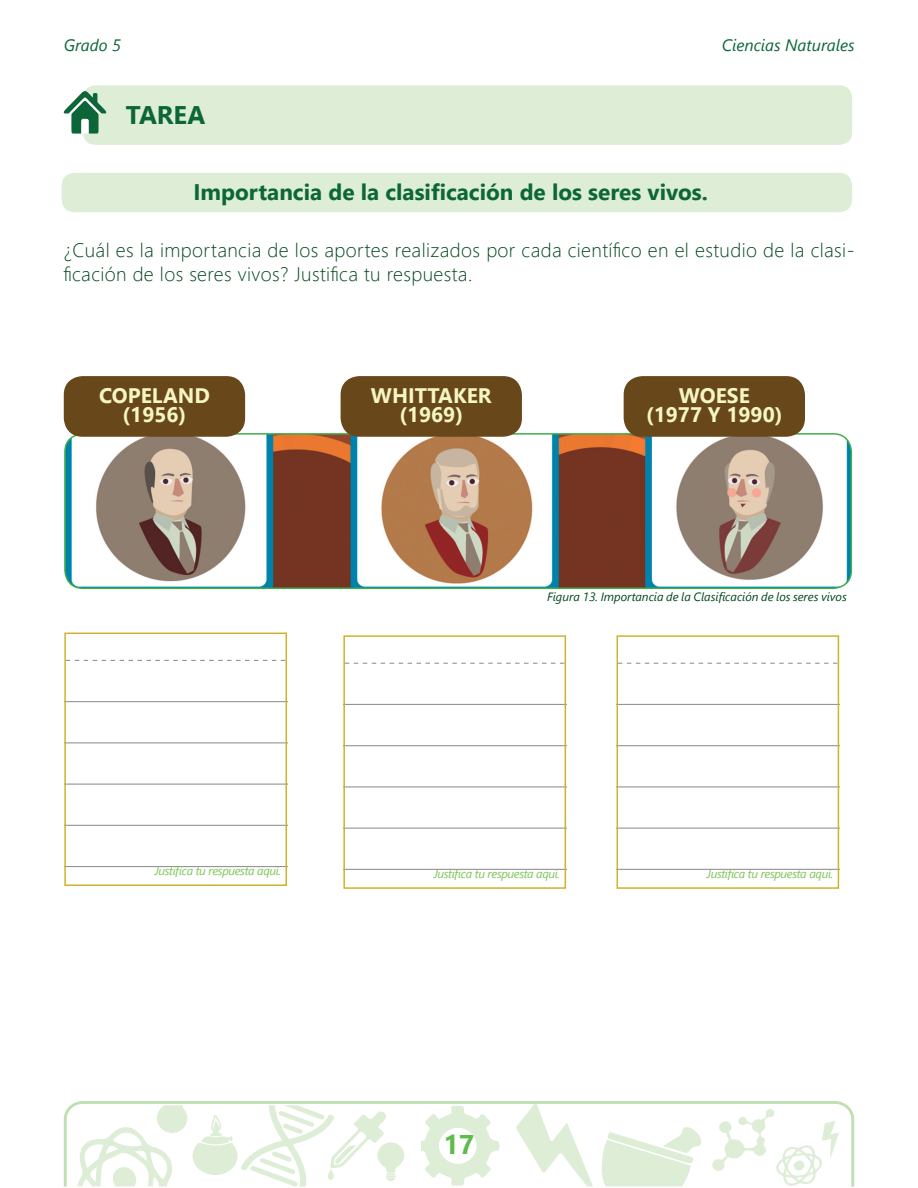
<style>
.page{position:relative;width:918px;height:1188px;background:#fff}
.page>*{position:absolute;margin:0;border:0;box-sizing:border-box;transform-origin:0 0}
.t1{font:700 27px "Segoe UI";color:#5fbb4c}
.Pasos__INTRO_ACT_RES{font:700 25.5px "Segoe UI";color:#0c6638}
.Subtítulo{font:700 22.5px "Segoe UI";color:#0c6638}
.t2{font:700 21px "Segoe UI";color:#f5f6c3}
.BLOQ_TEXTO{font:300 19.5px/24px "Segoe UI";letter-spacing:.02em;color:#00451c}
.t3{font:italic 16.5px "Segoe UI";color:#0c6638}
.BLOQ_TEXTO-2{font:italic 12px "Segoe UI";letter-spacing:-.03em;color:#7ec456}
.Pie_de_imagen{font:italic 12px "Segoe UI";color:#00451c}
</style>
<div class="page">
<hr style="left:64px;top:742px;width:223px;height:1px;background:#939598">
<hr style="left:64px;top:825px;width:223px;height:1px;background:#939598">
<hr style="left:64px;top:701px;width:223px;height:1px;background:#939598">
<hr style="left:64px;top:784px;width:223px;height:1px;background:#939598">
<hr style="left:64px;top:866px;width:223px;height:1px;background:#939598">
<svg style="left:67px;top:660px;width:217px;height:1px"></svg>
<hr style="left:343px;top:745px;width:223px;height:1px;background:#939598">
<hr style="left:343px;top:828px;width:223px;height:1px;background:#939598">
<hr style="left:343px;top:704px;width:223px;height:1px;background:#939598">
<hr style="left:343px;top:786px;width:223px;height:1px;background:#939598">
<hr style="left:343px;top:869px;width:223px;height:1px;background:#939598">
<svg style="left:346px;top:663px;width:217px;height:1px"></svg>
<hr style="left:617px;top:745px;width:222px;height:1px;background:#939598">
<hr style="left:617px;top:828px;width:222px;height:1px;background:#939598">
<hr style="left:617px;top:704px;width:222px;height:1px;background:#939598">
<hr style="left:617px;top:786px;width:222px;height:1px;background:#939598">
<hr style="left:617px;top:869px;width:222px;height:1px;background:#939598">
<svg style="left:620px;top:663px;width:216px;height:1px"></svg>
<div style="left:64px;top:633px;width:223px;height:253px;border:2px solid #cfb32a"></div>
<div style="left:343px;top:635px;width:223px;height:254px;border:2px solid #cfb32a"></div>
<div style="left:617px;top:635px;width:222px;height:254px;border:2px solid #cfb32a"></div>
<img style="left:65px;top:434px;width:786px;height:154px">
<div style="left:64px;top:433px;width:788px;height:156px;border:2px solid #40ae49;border-radius:18px"></div>
<svg style="left:64px;top:1101px;width:790px;height:86px"></svg>
<svg style="left:422px;top:1106px;width:78px;height:80px"></svg>
<div style="left:62px;top:173px;width:790px;height:39px;background:#ddedd6;border-radius:13px"></div>
<div style="left:83px;top:85px;width:769px;height:60px;background:#ddedd6;border-radius:12px"></div>
<svg style="left:64px;top:91px;width:43px;height:43px"></svg>
<div style="left:624px;top:377px;width:180px;height:59px;background:#68481a;border-radius:18px"></div>
<div style="left:624px;top:376px;width:181px;height:61px;border:2px solid #68481a;border-radius:18px"></div>
<div style="left:65px;top:377px;width:179px;height:59px;background:#68481a;border-radius:18px"></div>
<div style="left:64px;top:376px;width:181px;height:61px;border:2px solid #68481a;border-radius:18px"></div>
<div style="left:341px;top:377px;width:180px;height:59px;background:#68481a;border-radius:18px"></div>
<div style="left:341px;top:376px;width:181px;height:61px;border:2px solid #68481a;border-radius:18px"></div>
<p class="t3" style="left:64px;top:34px;width:59px">Grado 5</p>
<p class="t3" style="left:722px;top:34px;width:134px">Ciencias Naturales</p>
<p class="Pasos__INTRO_ACT_RES" style="left:126px;top:95px;width:81px">TAREA</p>
<p class="Subtítulo" style="left:193px;top:174px;width:516px">Importancia de la clasificación de los seres vivos.</p>
<p class="BLOQ_TEXTO" style="left:64px;top:237px;width:792px">¿Cuál es la importancia de los aportes realizados por cada científico en el estudio de la clasi&shy;ficación de los seres vivos? Justifica tu respuesta.</p>
<p class="t2" style="left:99px;top:378px;width:112px">COPELAND</p>
<p class="t2" style="left:123px;top:398px;width:65px">(1956)</p>
<p class="t2" style="left:371px;top:378px;width:122px">WHITTAKER</p>
<p class="t2" style="left:399px;top:398px;width:65px">(1969)</p>
<p class="t2" style="left:679px;top:378px;width:73px">WOESE</p>
<p class="t2" style="left:646px;top:398px;width:138px">(1977 Y 1990)</p>
<p class="Pie_de_imagen" style="left:547px;top:588px;width:301px">Figura 13. Importancia de la Clasificación de los seres vivos</p>
<p class="BLOQ_TEXTO-2" style="left:155px;top:863px;width:128px">Justifica tu respuesta aquí.</p>
<p class="BLOQ_TEXTO-2" style="left:434px;top:866px;width:128px">Justifica tu respuesta aquí.</p>
<h1 class="t1" style="left:443px;top:1123px;width:33px">17</h1>
<p class="BLOQ_TEXTO-2" style="left:707px;top:866px;width:128px">Justifica tu respuesta aquí.</p>
</div>
